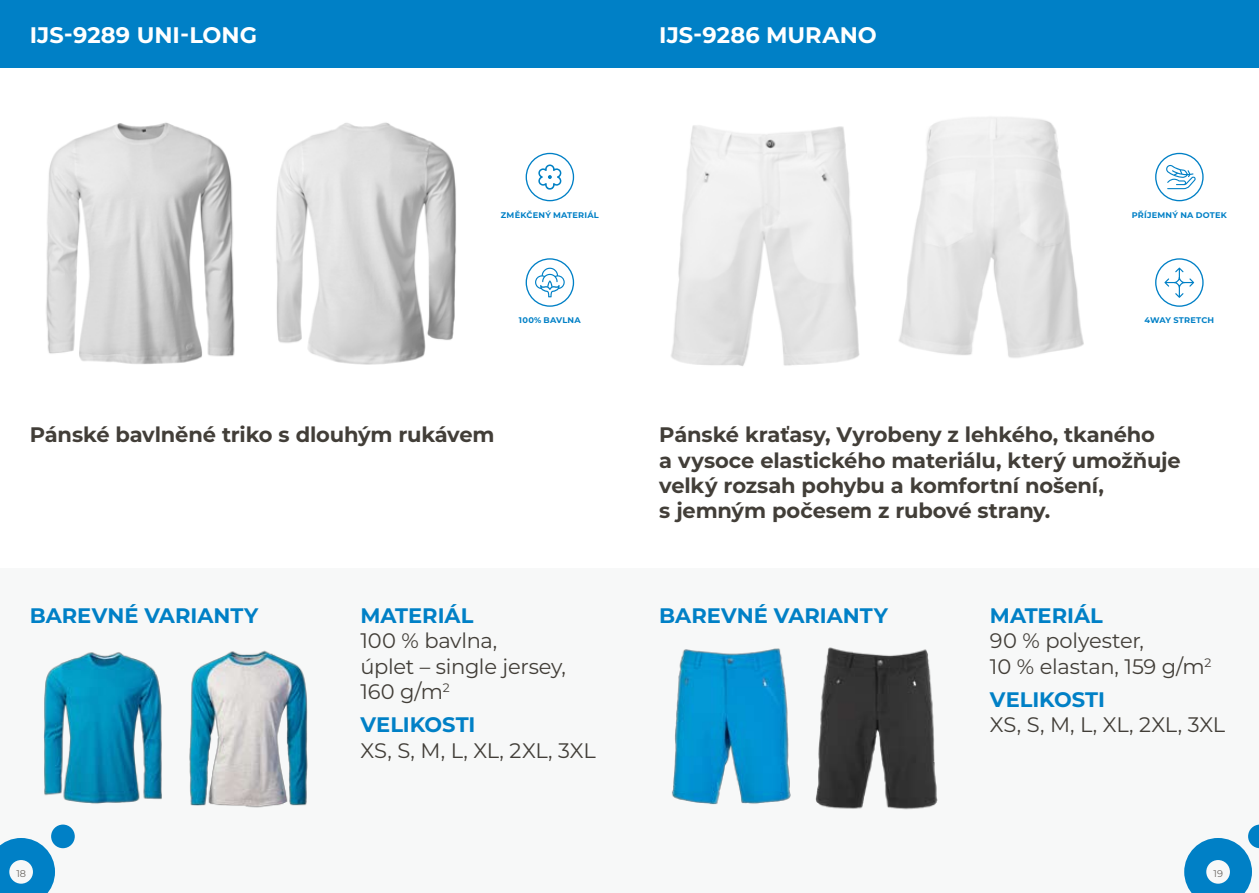
<style>
.page{position:relative;width:1259px;height:893px;background:#fff}
.page>*{position:absolute;margin:0;border:0;box-sizing:border-box;transform-origin:0 0}
.t1{font:700 22.5px "Montserrat";letter-spacing:.005em;color:#fff}
.t2{font:700 21px/25.2px "Montserrat";letter-spacing:-.005em;color:#423e38}
.t3{font:21px/25.2px "Montserrat";letter-spacing:-.01em;color:#423e38}
.t4{font:700 21px "Montserrat";color:#0080c6}
.t5{font:9.75px "Montserrat";color:#6a6661}
.t6{font:700 8.25px "Montserrat";letter-spacing:.03em;color:#0080c6}
</style>
<div class="page">
<div style="left:0;top:568px;width:629px;height:325px;background:#f7f8f8"></div>
<div style="left:0;top:0;width:629px;height:67px;background:#0080c6"></div>
<svg style="left:0;top:824px;width:75px;height:69px"></svg>
<div style="left:629px;top:568px;width:630px;height:325px;background:#f7f8f8"></div>
<div style="left:629px;top:0;width:630px;height:67px;background:#0080c6"></div>
<svg style="left:1184px;top:824px;width:75px;height:69px"></svg>
<img style="left:44px;top:650px;width:264px;height:158px">
<img style="left:46px;top:122px;width:189px;height:242px">
<img style="left:276px;top:122px;width:180px;height:243px">
<div style="left:525px;top:258px;width:49px;height:49px;border:1px solid #0080c6;border-radius:50%"></div>
<svg style="left:535px;top:268px;width:30px;height:29px"></svg>
<div style="left:525px;top:153px;width:49px;height:48px;border:1px solid #0080c6;border-radius:50%"></div>
<svg style="left:538px;top:164px;width:23px;height:26px"></svg>
<img style="left:672px;top:647px;width:266px;height:163px">
<img style="left:671px;top:125px;width:189px;height:241px">
<img style="left:899px;top:117px;width:185px;height:241px">
<div style="left:1155px;top:258px;width:48px;height:49px;border:1px solid #0080c6;border-radius:50%"></div>
<svg style="left:1164px;top:268px;width:30px;height:30px"></svg>
<div style="left:1173px;top:277px;width:12px;height:11px;border:1px solid #0080c6;border-radius:50%"></div>
<div style="left:1155px;top:153px;width:48px;height:48px;border:1px solid #0080c6;border-radius:50%"></div>
<svg style="left:1166px;top:165px;width:29px;height:24px"></svg>
<p class="t1" style="left:30px;top:19px;width:229px">IJS-9289 UN I-long</p>
<p class="t1" style="left:659px;top:19px;width:146px">IJS-9286 MURAN</p>
<p class="t1" style="left:858px;top:19px;width:20px">O</p>
<p class="t6" style="left:501px;top:209px;width:97px">Zm ěkčený materiál</p>
<p class="t6" style="left:1131px;top:209px;width:90px">Příjem ný na dotek</p>
<p class="t6" style="left:519px;top:314px;width:63px">100% bavlna</p>
<p class="t6" style="left:1144px;top:314px;width:71px">4way stretch</p>
<p class="t2" style="left:30px;top:421px;width:466px">Pánské bavlněné triko s dlouhým rukávem</p>
<p class="t2" style="left:659px;top:421px;width:523px">Pánské kraťasy, Vyrobeny z lehkého, tkaného<br>a vysoce elastického materiálu, který umožňuje velký rozsah pohybu a komfortní nošení,<br>s jemným počesem z rubové strany.</p>
<p class="t4" style="left:30px;top:600px;width:230px">Barevné varianty</p>
<p class="t4" style="left:360px;top:600px;width:108px">materiál</p>
<p class="t3" style="left:360px;top:627px;width:207px">100 % bavlna,<br>úplet – single jersey,<br>160 g/m<sup>2</sup></p>
<p class="t4" style="left:360px;top:710px;width:117px">VELIKOSTI</p>
<p class="t3" style="left:360px;top:737px;width:237px">XS, S, M, L, XL, 2XL, 3XL</p>
<p class="t4" style="left:659px;top:600px;width:230px">Barevné varianty</p>
<p class="t4" style="left:990px;top:600px;width:108px">materiál</p>
<p class="t3" style="left:990px;top:627px;width:223px">90 % polyester,<br>10 % elastan, 159 g/m<sup>2</sup></p>
<p class="t4" style="left:990px;top:685px;width:117px">VELIKOSTI</p>
<p class="t3" style="left:990px;top:712px;width:237px">XS, S, M, L, XL, 2XL, 3XL</p>
<p class="t5" style="left:16px;top:866px;width:11px">18</p>
<p class="t5" style="left:1213px;top:866px;width:11px">19</p>
</div>
